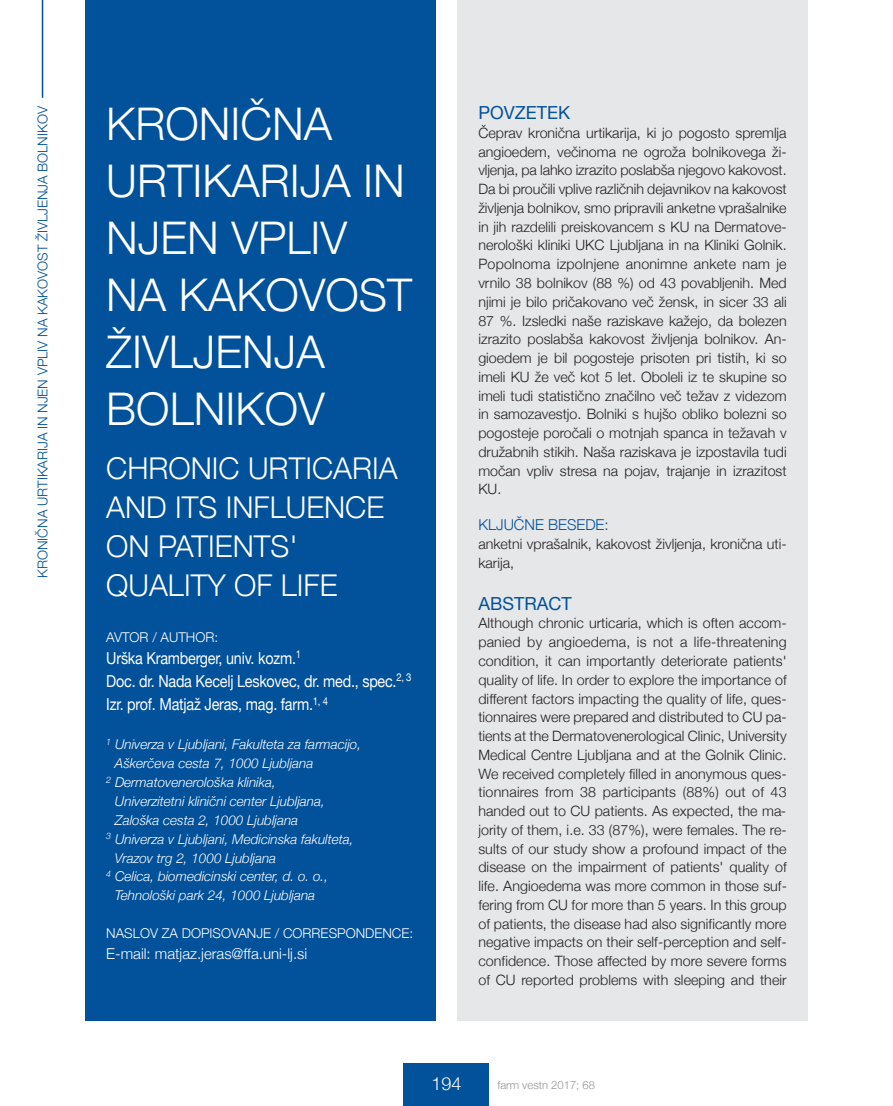
<style>
.page{position:relative;width:893px;height:1106px;background:#fff}
.page>*{position:absolute;margin:0;border:0;box-sizing:border-box;transform-origin:0 0}
.t1{font:300 45px/57px "Helvetica Neue";color:#fff}
.t2{font:300 30px/39px "Helvetica Neue";color:#fff}
.t3{font:18px "Helvetica Neue";color:#01519b}
.t4{font:300 18px "Helvetica Neue";color:#fff}
.t5{font:16.5px/23.1px "Helvetica Neue";letter-spacing:-.015em;color:#fff;scale:.87 1}
.t6{font:300 15px "Helvetica Neue";color:#fff}
.t7{font:300 15px "Helvetica Neue";color:#01519b}
.t8{font:300 14.25px/18.8px "Helvetica Neue";color:#231f20;text-align:justify}
.t9{font:italic 300 13.5px "Helvetica Neue";color:#fff}
.t10{font:300 13.5px "Helvetica Neue";color:#01519b}
.t11{font:300 13.5px "Helvetica Neue";color:#fff}
.t12{font:300 11.25px "Helvetica Neue";color:#939598}
</style>
<div class="page">
<div style="left:85px;top:0;width:351px;height:1020px;background:#01519b"></div>
<div style="left:457px;top:0;width:351px;height:1020px;background:#e6e7e9"></div>
<div style="left:404px;top:1063px;width:85px;height:43px;background:#01519b"></div>
<hr style="left:42px;top:0;width:1px;height:98px;background:#01519b">
<p class="t10" style="left:35px;top:578px;width:473px;rotate:-90deg">KRONIČNA URTIKARIJA IN NJEN VPLIV NA KAKOVOST žIVLJENJA BOLNIKOV</p>
<h1 class="t1" style="left:106px;top:95px;width:307px">KRONIČNA<br>URTIKARIJA IN<br>NJEN VPLIV<br>NA KAKOVOST žIVLJENJA<br>BOLNIKOV</h1>
<h2 class="t2" style="left:106px;top:448px;width:293px">ChRONIC URTICARIA<br>AND ITS INFLUENCE<br>ON PATIENTS'<br>QUALITY OF LIFE</h2>
<p class="t11" style="left:106px;top:629px;width:113px">AVTOR / AUThOR:</p>
<p class="t5" style="left:106px;top:646px;width:352px">Urška Kramberger, univ. kozm.<sup>1<br></sup>Doc. dr. Nada Kecelj Leskovec, dr. med., spec.<sup>2,</sup> <sup>3<br></sup>Izr. prof. Matjaž Jeras, mag. farm.<sup>1,</sup> <sup>4</sup></p>
<p class="t9" style="left:106px;top:736px;width:256px"><sup>1</sup> Univerza v Ljubljani, Fakulteta za farmacijo,</p>
<p class="t9" style="left:115px;top:755px;width:200px">Aškerčeva cesta 7, 1000 Ljubljana</p>
<p class="t9" style="left:106px;top:774px;width:171px"><sup>2</sup> Dermatovenerološka klinika,</p>
<p class="t9" style="left:115px;top:793px;width:212px">Univerzitetni klinični center Ljubljana,</p>
<p class="t9" style="left:115px;top:812px;width:185px">Zaloška cesta 2, 1000 Ljubljana</p>
<p class="t9" style="left:106px;top:830px;width:249px"><sup>3</sup> Univerza v Ljubljani, Medicinska fakulteta,</p>
<p class="t9" style="left:115px;top:849px;width:163px">Vrazov trg 2, 1000 Ljubljana</p>
<p class="t9" style="left:106px;top:868px;width:223px"><sup>4</sup> Celica, biomedicinski center, d. o. o.,</p>
<p class="t9" style="left:115px;top:887px;width:202px">Tehnološki park 24, 1000 Ljubljana</p>
<p class="t11" style="left:106px;top:925px;width:308px">NASLOV ZA DOPISOVANJE / CORRESPONDENCE:</p>
<p class="t6" style="left:106px;top:944px;width:202px">E-mail: matjaz.jeras@ffa.uni-lj.si</p>
<p class="t3" style="left:478px;top:102px;width:93px">POVZETEK</p>
<p class="t8" style="left:478px;top:123px;width:310px">Čeprav kronična urtikarija, ki jo pogosto spremlja angioedem, večinoma ne ogroža bolnikovega ži&shy;vljenja, pa lahko izrazito poslabša njegovo kakovost.<br>Da bi proučili vplive različnih dejavnikov na kakovost življenja bolnikov, smo pripravili anketne vprašalnike in jih razdelili preiskovancem s KU na Dermatove&shy;nerološki kliniki UKC Ljubljana in na Kliniki Golnik.<br>Popolnoma izpolnjene anonimne ankete nam je vrnilo 38 bolnikov (88 %) od 43 povabljenih. Med njimi je bilo pričakovano več žensk, in sicer 33 ali 87 %. Izsledki naše raziskave kažejo, da bolezen izrazito poslabša kakovost življenja bolnikov. An&shy;gioedem je bil pogosteje prisoten pri tistih, ki so imeli KU že več kot 5 let. Oboleli iz te skupine so imeli tudi statistično značilno več težav z videzom in samozavestjo. Bolniki s hujšo obliko bolezni so pogosteje poročali o motnjah spanca in težavah v družabnih stikih. Naša raziskava je izpostavila tudi močan vpliv stresa na pojav, trajanje in izrazitost KU.</p>
<p class="t7" style="left:478px;top:516px;width:132px">KLJUČNE BESEDE:</p>
<p class="t8" style="left:478px;top:534px;width:310px">anketni vprašalnik, kakovost življenja, kronična uti&shy;karija,</p>
<p class="t3" style="left:478px;top:592px;width:95px">ABSTRACT</p>
<p class="t8" style="left:478px;top:613px;width:310px">Although chronic urticaria, which is often accom&shy;panied by angioedema, is not a life-threatening condition, it can importantly deteriorate patients' quality of life. In order to explore the importance of different factors impacting the quality of life, ques&shy;tionnaires were prepared and distributed to CU pa&shy;tients at the Dermatovenerological Clinic, University Medical Centre Ljubljana and at the Golnik Clinic.<br>We received completely filled in anonymous ques&shy;tionnaires from 38 participants (88%) out of 43 handed out to CU patients. As expected, the ma&shy;jority of them, i.e. 33 (87%), were females. The re&shy;sults of our study show a profound impact of the disease on the impairment of patients' quality of life. Angioedema was more common in those suf&shy;fering from CU for more than 5 years. In this group of patients, the disease had also significantly more negative impacts on their self-perception and self&shy;confidence. Those affected by more severe forms of CU reported problems with sleeping and their</p>
<p class="t4" style="left:431px;top:1072px;width:32px">194</p>
<p class="t12" style="left:497px;top:1078px;width:99px">farm vestn 2017; 68</p>
</div>
